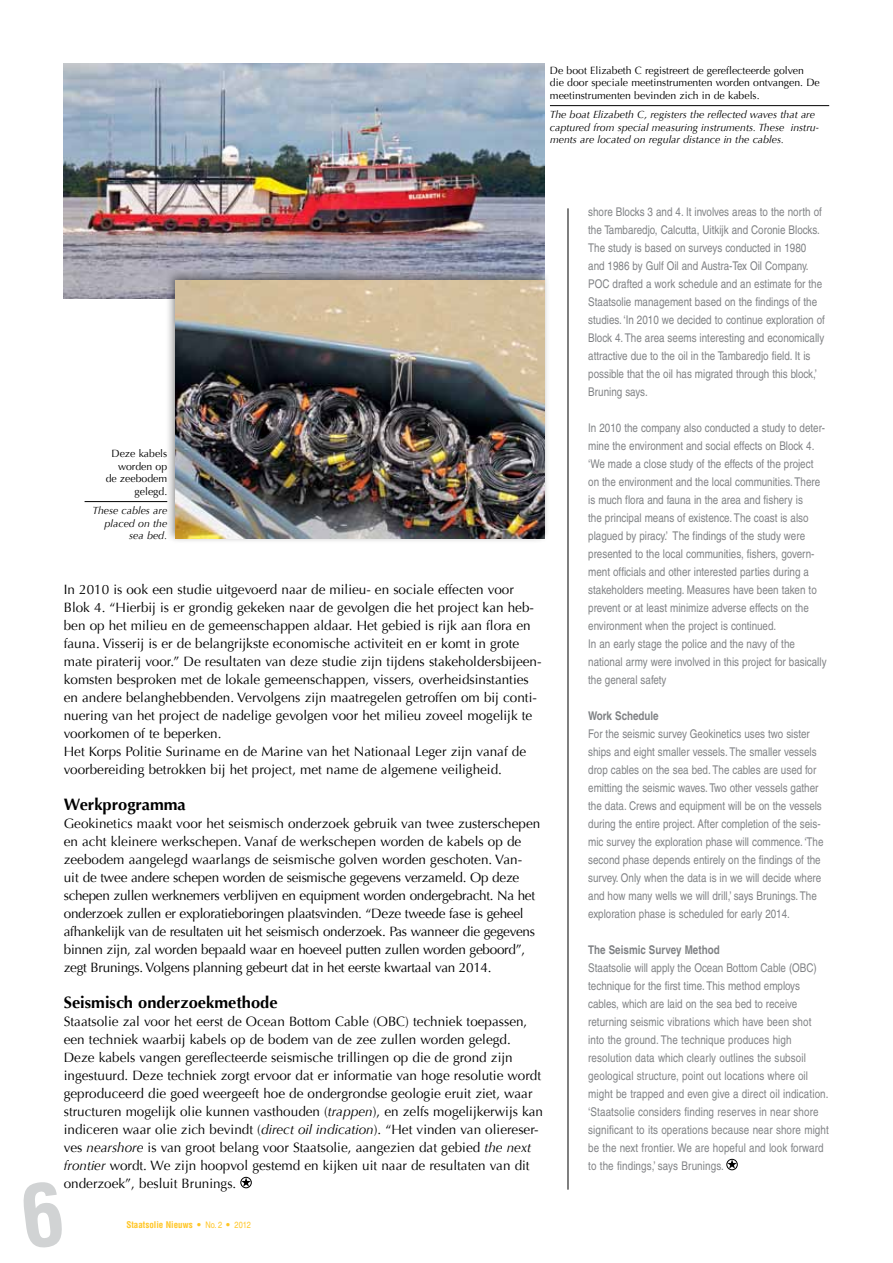
<style>
.page{position:relative;width:893px;height:1263px;background:#fff}
.page>*{position:absolute;margin:0;border:0;box-sizing:border-box;transform-origin:0 0}
.t1{font:700 16.5px "Optima";color:#000}
.t2{font:13.5px/18px "Optima";color:#000}
.t3{font:13.5px/18px "Optima";letter-spacing:-.02em;color:#000}
.t4{font:condensed 12px/18px "Helvetica";color:#808285}
.t5{font:700 condensed 12px "Helvetica";color:#808285}
.t6{font:italic 10.5px/12.6px "Optima";color:#000;text-align:right}
.t7{font:10.5px/12.6px "Optima";color:#000;text-align:right}
.t8{font:700 condensed 9px "Helvetica";color:#ffc523}
.s1{font-style:italic}
.s2{font-weight:400}
</style>
<div class="page">
<svg style="left:241px;top:1177px;width:10px;height:10px"></svg>
<div style="left:240px;top:1177px;width:12px;height:11px;border:1px solid #000;border-radius:50%"></div>
<hr style="left:568px;top:208px;width:1px;height:981px;background:#000">
<img style="left:64px;top:64px;width:480px;height:235px">
<div style="left:165px;top:269px;width:385px;height:274px;background:#000;opacity:.45"></div>
<img style="left:176px;top:281px;width:368px;height:258px">
<svg style="left:727px;top:1159px;width:10px;height:10px"></svg>
<div style="left:726px;top:1159px;width:12px;height:11px;border:1px solid #000;border-radius:50%"></div>
<hr style="left:85px;top:501px;width:82px;height:1px;background:#000">
<hr style="left:550px;top:105px;width:279px;height:1px;background:#000">
<p class="t7" style="left:550px;top:64px;width:271px;text-align:left">De boot Elizabeth C registreert de gereflecteerde golven die door speciale meetinstrumenten worden ontvangen. De meetinstrumenten bevinden zich in de kabels.</p>
<p class="t6" style="left:550px;top:108px;width:270px;text-align:left">The boat Elizabeth C, registers the reflected waves that are captured from special measuring instruments. These instru&shy;ments are located on regular distance in the cables.</p>
<p class="t7" style="left:106px;top:447px;width:63px">Deze kabels worden op de zeebodem gelegd.</p>
<p class="t6" style="left:93px;top:504px;width:76px">These cables are placed on the sea bed.</p>
<p class="t2" style="left:64px;top:581px;width:479px">In 2010 is ook een studie uitgevoerd naar de milieu- en sociale effecten voor Blok 4. “Hierbij is er grondig gekeken naar de gevolgen die het project kan heb&shy;ben op het milieu en de gemeenschappen aldaar. Het gebied is rijk aan flora en fauna. Visserij is er de belangrijkste economische activiteit en er komt in grote mate piraterij voor.” De resultaten van deze studie zijn tijdens stakeholdersbijeen&shy;komsten besproken met de lokale gemeenschappen, vissers, overheidsinstanties en andere belanghebbenden. Vervolgens zijn maatregelen getroffen om bij conti&shy;nuering van het project de nadelige gevolgen voor het milieu zoveel mogelijk te voorkomen of te beperken.<br>Het Korps Politie Suriname en de Marine van het Nationaal Leger zijn vanaf de voorbereiding betrokken bij het project, met name de algemene veiligheid.</p>
<h1 class="t1" style="left:64px;top:795px;width:124px">Werkprogramma</h1>
<p class="t3" style="left:64px;top:815px;width:478px">Geokinetics maakt voor het seismisch onderzoek gebruik van twee zusterschepen en acht kleinere werkschepen. Vanaf de werkschepen worden de kabels op de zeebodem aangelegd waarlangs de seismische golven worden geschoten. Van&shy;uit de twee andere schepen worden de seismische gegevens verzameld. Op deze schepen zullen werknemers verblijven en equipment worden ondergebracht. Na het onderzoek zullen er exploratieboringen plaatsvinden. “Deze tweede fase is geheel afhankelijk van de resultaten uit het seismisch onderzoek. Pas wanneer die gegevens binnen zijn, zal worden bepaald waar en hoeveel putten zullen worden geboord”, zegt Brunings. Volgens planning gebeurt dat in het eerste kwartaal van 2014.</p>
<h1 class="t1" style="left:64px;top:993px;width:215px">Seismisch onderzoekmethode</h1>
<p class="t2" style="left:64px;top:1013px;width:481px">Staatsolie zal voor het eerst de Ocean Bottom Cable (OBC) techniek toepassen, een techniek waarbij kabels op de bodem van de zee zullen worden gelegd.<br>Deze kabels vangen gereflecteerde seismische trillingen op die de grond zijn ingestuurd. Deze techniek zorgt ervoor dat er informatie van hoge resolutie wordt geproduceerd die goed weergeeft hoe de ondergrondse geologie eruit ziet, waar structuren mogelijk olie kunnen vasthouden (<span class="s1">trappen</span>), en zelfs mogelijkerwijs kan indiceren waar olie zich bevindt (<span class="s1">direct oil indication</span>). “Het vinden van oliereser&shy;ves <span class="s1">nearshore</span> is van groot belang voor Staatsolie, aangezien dat gebied <span class="s1">the next frontier</span> wordt. We zijn hoopvol gestemd en kijken uit naar de resultaten van dit onderzoek”, besluit Brunings.</p>
<p class="t8" style="left:126px;top:1219px;width:126px">Staatsolie Nieuws • <span class="s2">No. 2</span> • <span class="s2">2012</span></p>
<p class="t4" style="left:588px;top:203px;width:238px">shore Blocks 3 and 4. It involves areas to the north of the Tambaredjo, Calcutta, Uitkijk and Coronie Blocks.<br>The study is based on surveys conducted in 1980 and 1986 by Gulf Oil and Austra-Tex Oil Company.<br>POC drafted a work schedule and an estimate for the Staatsolie management based on the findings of the studies. ‘In 2010 we decided to continue exploration of Block 4. The area seems interesting and economically attractive due to the oil in the Tambaredjo field. It is possible that the oil has migrated through this block,’ Bruning says.</p>
<p class="t4" style="left:588px;top:419px;width:240px">In 2010 the company also conducted a study to deter&shy;mine the environment and social effects on Block 4. ‘We made a close study of the effects of the project on the environment and the local communities. There is much flora and fauna in the area and fishery is<br>the principal means of existence. The coast is also plagued by piracy.’ The findings of the study were presented to the local communities, fishers, govern&shy;ment officials and other interested parties during a stakeholders meeting. Measures have been taken to prevent or at least minimize adverse effects on the environment when the project is continued.<br>In an early stage the police and the navy of the national army were involved in this project for basically the general safety</p>
<p class="t5" style="left:588px;top:708px;width:72px">Work Schedule</p>
<p class="t4" style="left:588px;top:725px;width:237px">For the seismic survey Geokinetics uses two sister ships and eight smaller vessels. The smaller vessels drop cables on the sea bed. The cables are used for emitting the seismic waves. Two other vessels gather the data. Crews and equipment will be on the vessels during the entire project. After completion of the seis&shy;mic survey the exploration phase will commence. ‘The second phase depends entirely on the findings of the survey. Only when the data is in we will decide where and how many wells we will drill,’ says Brunings. The exploration phase is scheduled for early 2014.</p>
<p class="t5" style="left:588px;top:942px;width:133px">The Seismic Survey Method</p>
<p class="t4" style="left:588px;top:959px;width:242px">Staatsolie will apply the Ocean Bottom Cable (OBC) technique for the first time. This method employs cables, which are laid on the sea bed to receive returning seismic vibrations which have been shot into the ground. The technique produces high resolution data which clearly outlines the subsoil geological structure, point out locations where oil might be trapped and even give a direct oil indication. ‘Staatsolie considers finding reserves in near shore significant to its operations because near shore might be the next frontier. We are hopeful and look forward to the findings,’ says Brunings.</p>
</div>
